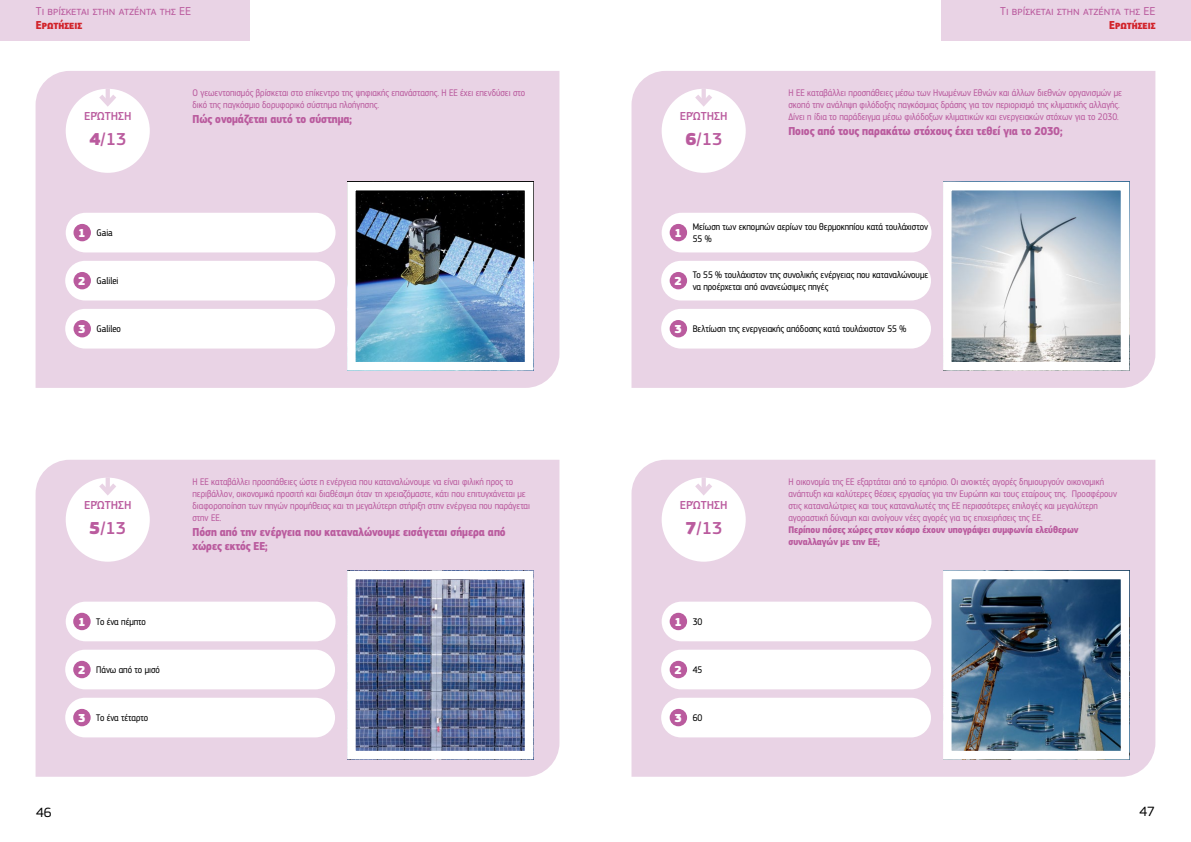
<style>
.page{position:relative;width:1191px;height:842px;background:#fff}
.page>*{position:absolute;margin:0;border:0;box-sizing:border-box;transform-origin:0 0}
.t1{font:500 18px "EC Square Sans Pro";color:#ba5b9e}
.t2{font:14px "EC Square Sans Pro";color:#000}
.t3{font:700 12px/14.4px "EC Square Sans Cond Pro";color:#ba5b9e}
.t4{font:12px "EC Square Sans Pro";color:#ba5b9e}
.t5{font:500 12px "EC Square Sans Pro";color:#ba5b9e}
.t6{font:700 12px "EC Square Sans Cond Pro";color:#d2232a}
.t7{font:900 12px "EC Square Sans Pro Extra";color:#fff}
.t8{font:10px/12px "EC Square Sans Cond Pro";color:#ba5b9e}
.t9{font:10px/12px "EC Square Sans Cond Pro";color:#000}
.t10{font:700 10px/12px "EC Square Sans Cond Pro";color:#ba5b9e}
.s1{font-family:"EC Square Sans Pro Extra";font-weight:900}
</style>
<div class="page">
<div style="left:0;top:0;width:250px;height:41px;background:#e9d3e5"></div>
<div style="left:941px;top:0;width:250px;height:41px;background:#e9d3e5"></div>
<div style="left:631px;top:71px;width:524px;height:317px;background:#e9d3e5"></div>
<div style="left:631px;top:460px;width:524px;height:317px;background:#e9d3e5"></div>
<div style="left:661px;top:478px;width:84px;height:84px;background:#fff;border-radius:50%"></div>
<div style="left:701px;top:477px;width:5px;height:15px;background:#e9d3e5"></div>
<svg style="left:690px;top:479px;width:26px;height:17px"></svg>
<div style="left:661px;top:602px;width:270px;height:39px;background:#fff;border-radius:20px"></div>
<img style="left:953px;top:581px;width:166px;height:168px">
<div style="left:943px;top:571px;width:186px;height:188px;border:9px solid #fff"></div>
<div style="left:661px;top:698px;width:270px;height:39px;background:#fff;border-radius:20px"></div>
<div style="left:661px;top:650px;width:270px;height:39px;background:#fff;border-radius:20px"></div>
<div style="left:669px;top:613px;width:18px;height:17px;background:#ba5b9e;border-radius:50%"></div>
<div style="left:669px;top:661px;width:18px;height:17px;background:#ba5b9e;border-radius:50%"></div>
<div style="left:669px;top:709px;width:18px;height:17px;background:#ba5b9e;border-radius:50%"></div>
<div style="left:661px;top:89px;width:84px;height:84px;background:#fff;border-radius:50%"></div>
<svg style="left:690px;top:90px;width:26px;height:17px"></svg>
<div style="left:661px;top:213px;width:270px;height:39px;background:#fff;border-radius:20px"></div>
<img style="left:953px;top:192px;width:166px;height:168px">
<div style="left:943px;top:182px;width:186px;height:188px;border:9px solid #fff"></div>
<div style="left:661px;top:309px;width:270px;height:40px;background:#fff;border-radius:20px"></div>
<div style="left:661px;top:261px;width:270px;height:39px;background:#fff;border-radius:20px"></div>
<div style="left:669px;top:224px;width:18px;height:17px;background:#ba5b9e;border-radius:50%"></div>
<div style="left:669px;top:272px;width:18px;height:17px;background:#ba5b9e;border-radius:50%"></div>
<div style="left:669px;top:320px;width:18px;height:17px;background:#ba5b9e;border-radius:50%"></div>
<div style="left:36px;top:71px;width:523px;height:317px;background:#e9d3e5"></div>
<div style="left:36px;top:460px;width:523px;height:317px;background:#e9d3e5"></div>
<div style="left:66px;top:478px;width:84px;height:84px;background:#fff;border-radius:50%"></div>
<hr style="left:106px;top:477px;width:4px;height:15px;background:#e9d3e5">
<svg style="left:95px;top:479px;width:26px;height:17px"></svg>
<div style="left:66px;top:602px;width:269px;height:39px;background:#fff;border-radius:20px"></div>
<img style="left:357px;top:581px;width:166px;height:168px">
<div style="left:347px;top:571px;width:186px;height:188px;border:9px solid #fff"></div>
<div style="left:65px;top:698px;width:270px;height:39px;background:#fff;border-radius:20px"></div>
<div style="left:65px;top:650px;width:270px;height:39px;background:#fff;border-radius:20px"></div>
<div style="left:73px;top:613px;width:18px;height:17px;background:#ba5b9e;border-radius:50%"></div>
<div style="left:73px;top:661px;width:18px;height:17px;background:#ba5b9e;border-radius:50%"></div>
<div style="left:73px;top:709px;width:18px;height:17px;background:#ba5b9e;border-radius:50%"></div>
<div style="left:66px;top:89px;width:84px;height:84px;background:#fff;border-radius:50%"></div>
<hr style="left:106px;top:89px;width:4px;height:15px;background:#e9d3e5">
<svg style="left:95px;top:90px;width:26px;height:17px"></svg>
<div style="left:66px;top:213px;width:269px;height:39px;background:#fff;border-radius:20px"></div>
<img style="left:357px;top:192px;width:166px;height:168px">
<div style="left:347px;top:182px;width:186px;height:188px;border:9px solid #fff"></div>
<div style="left:65px;top:309px;width:270px;height:40px;background:#fff;border-radius:20px"></div>
<div style="left:65px;top:261px;width:270px;height:39px;background:#fff;border-radius:20px"></div>
<div style="left:73px;top:224px;width:18px;height:17px;background:#ba5b9e;border-radius:50%"></div>
<div style="left:73px;top:272px;width:18px;height:17px;background:#ba5b9e;border-radius:50%"></div>
<div style="left:73px;top:320px;width:18px;height:17px;background:#ba5b9e;border-radius:50%"></div>
<p class="t4" style="left:36px;top:4px;width:157px">Τι βρίσκεται στην ατζέντα της ΕΕ</p>
<p class="t6" style="left:36px;top:18px;width:47px">Ερωτήσεις</p>
<p class="t4" style="left:1000px;top:4px;width:157px">Τι βρίσκεται στην ατζέντα της ΕΕ</p>
<p class="t6" style="left:1109px;top:18px;width:47px">Ερωτήσεις</p>
<p class="t5" style="left:84px;top:109px;width:49px">ΕΡΏΤΗΣΗ</p>
<h1 class="t1" style="left:89px;top:129px;width:38px"><span class="s1">4</span>/13</h1>
<p class="t8" style="left:192px;top:87px;width:334px">Ο γεωεντοπισμός βρίσκεται στο επίκεντρο της ψηφιακής επανάστασης. Η ΕΕ έχει επενδύσει στο δικό της παγκόσμιο δορυφορικό σύστημα πλοήγησης.</p>
<p class="t3" style="left:192px;top:112px;width:161px">Πώς ονομάζεται αυτό το σύστημα;</p>
<p class="t5" style="left:680px;top:109px;width:49px">ΕΡΏΤΗΣΗ</p>
<h1 class="t1" style="left:685px;top:129px;width:38px"><span class="s1">6</span>/13</h1>
<p class="t8" style="left:788px;top:87px;width:335px">Η ΕΕ καταβάλλει προσπάθειες μέσω των Ηνωμένων Εθνών και άλλων διεθνών οργανισμών με σκοπό την ανάληψη φιλόδοξης παγκόσμιας δράσης για τον περιορισμό της κλιματικής αλλαγής.<br>Δίνει η ίδια το παράδειγμα μέσω φιλόδοξων κλιματικών και ενεργειακών στόχων για το 2030.</p>
<p class="t3" style="left:788px;top:124px;width:275px">Ποιος από τους παρακάτω στόχους έχει τεθεί για το 2030;</p>
<p class="t7" style="left:78px;top:226px;width:9px">1</p>
<p class="t7" style="left:78px;top:274px;width:9px">2</p>
<p class="t9" style="left:97px;top:227px;width:18px">Gaia</p>
<p class="t9" style="left:97px;top:275px;width:23px">Galilei</p>
<p class="t7" style="left:674px;top:226px;width:9px">1</p>
<p class="t7" style="left:674px;top:274px;width:9px">2</p>
<p class="t9" style="left:693px;top:221px;width:237px">Μείωση των εκπομπών αερίων του θερμοκηπίου κατά τουλάχιστον<br>55 %</p>
<p class="t9" style="left:693px;top:269px;width:237px">Το 55 % τουλάχιστον της συνολικής ενέργειας που καταναλώνουμε να προέρχεται από ανανεώσιμες πηγές</p>
<p class="t7" style="left:78px;top:322px;width:9px">3</p>
<p class="t9" style="left:97px;top:323px;width:26px">Galileo</p>
<p class="t7" style="left:674px;top:322px;width:9px">3</p>
<p class="t9" style="left:693px;top:323px;width:215px">Βελτίωση της ενεργειακής απόδοσης κατά τουλάχιστον 55 %</p>
<p class="t5" style="left:84px;top:498px;width:49px">ΕΡΏΤΗΣΗ</p>
<h1 class="t1" style="left:89px;top:518px;width:38px"><span class="s1">5</span>/13</h1>
<p class="t8" style="left:192px;top:476px;width:339px">Η ΕΕ καταβάλλει προσπάθειες ώστε η ενέργεια που καταναλώνουμε να είναι φιλική προς το περιβάλλον, οικονομικά προσιτή και διαθέσιμη όταν τη χρειαζόμαστε, κάτι που επιτυγχάνεται με διαφοροποίηση των πηγών προμήθειας και τη μεγαλύτερη στήριξη στην ενέργεια που παράγεται στην ΕΕ.</p>
<p class="t3" style="left:192px;top:525px;width:315px">Πόση από την ενέργεια που καταναλώνουμε εισάγεται σήμερα από χώρες εκτός ΕΕ;</p>
<p class="t5" style="left:680px;top:498px;width:49px">ΕΡΏΤΗΣΗ</p>
<h1 class="t1" style="left:685px;top:518px;width:38px"><span class="s1">7</span>/13</h1>
<p class="t8" style="left:788px;top:476px;width:330px">Η οικονομία της ΕΕ εξαρτάται από το εμπόριο. Οι ανοικτές αγορές δημιουργούν οικονομική ανάπτυξη και καλύτερες θέσεις εργασίας για την Ευρώπη και τους εταίρους της. Προσφέρουν στις καταναλώτριες και τους καταναλωτές της ΕΕ περισσότερες επιλογές και μεγαλύτερη αγοραστική δύναμη και ανοίγουν νέες αγορές για τις επιχειρήσεις της ΕΕ.</p>
<p class="t10" style="left:788px;top:524px;width:292px">Περίπου πόσες χώρες στον κόσμο έχουν υπογράψει συμφωνία ελεύθερων συναλλαγών με την ΕΕ;</p>
<p class="t7" style="left:78px;top:614px;width:9px">1</p>
<p class="t7" style="left:78px;top:663px;width:9px">2</p>
<p class="t9" style="left:96px;top:616px;width:51px">Το ένα πέμπτο</p>
<p class="t9" style="left:96px;top:664px;width:65px">Πάνω από το μισό</p>
<p class="t7" style="left:674px;top:614px;width:9px">1</p>
<p class="t7" style="left:674px;top:663px;width:9px">2</p>
<p class="t9" style="left:693px;top:616px;width:11px">30</p>
<p class="t9" style="left:693px;top:664px;width:11px">45</p>
<p class="t7" style="left:78px;top:711px;width:9px">3</p>
<p class="t9" style="left:96px;top:712px;width:53px">Το ένα τέταρτο</p>
<p class="t7" style="left:674px;top:711px;width:9px">3</p>
<p class="t9" style="left:693px;top:712px;width:11px">60</p>
<h2 class="t2" style="left:36px;top:804px;width:17px">46</h2>
<h2 class="t2" style="left:1139px;top:804px;width:17px">47</h2>
</div>
